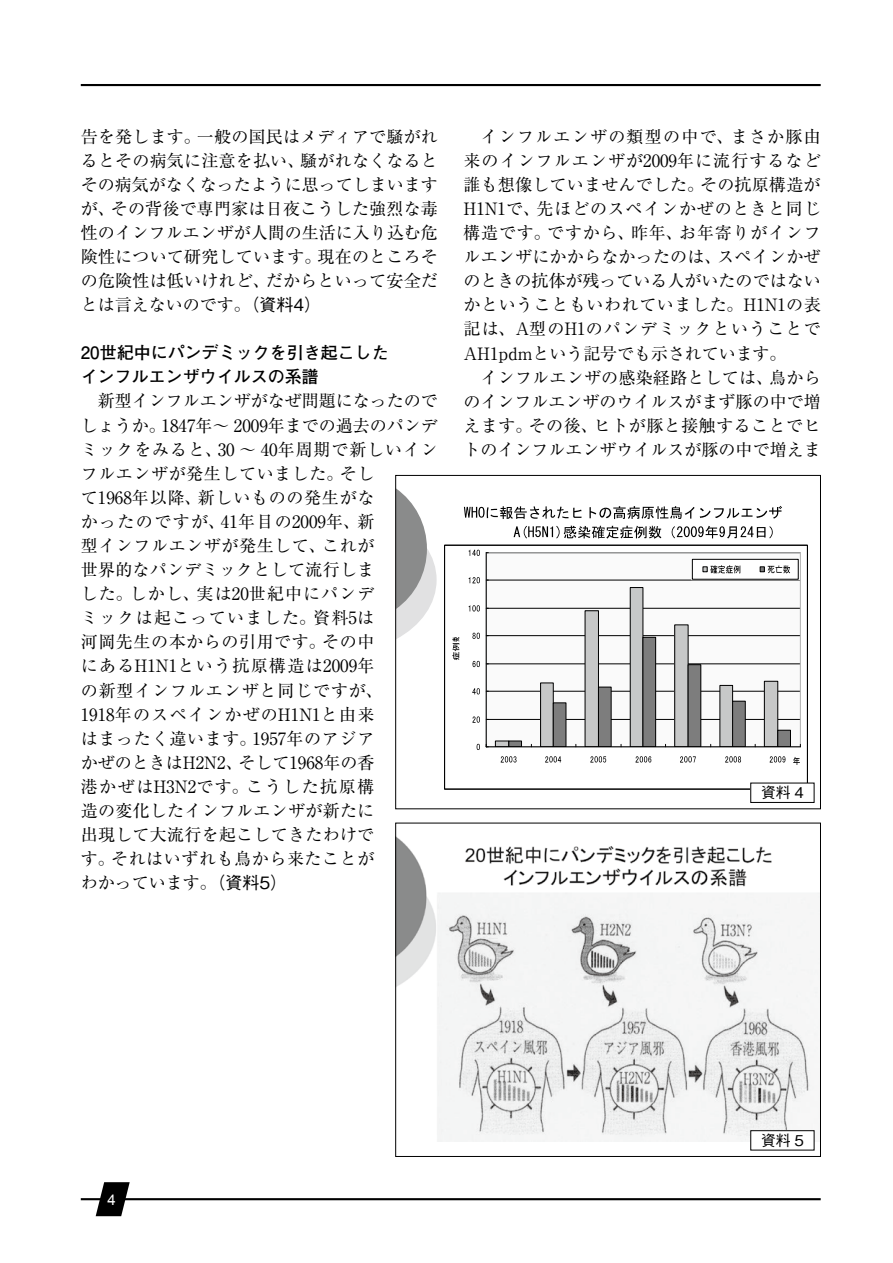
<style>
.page{position:relative;width:893px;height:1263px;background:#fff}
.page>*{position:absolute;margin:0;border:0;box-sizing:border-box;transform-origin:0 0}
.t1{font:16.95px/24.2px "Ryumin Pro";letter-spacing:.015em;color:#000;text-align:justify}
.t2{font:16.95px/24.2px "Ryumin Pro";letter-spacing:.035em;color:#000}
.t3{font:700 16.95px/24.2px "Futo Go B101 Pro";color:#000}
.t4{font:500 14.85px "Gothic BBB Pro";color:#000}
.t5{font:14.85px "Arial";color:#fff}
.s1{font-family:"Gothic BBB Pro";font-weight:500}
</style>
<div class="page">
<hr style="left:81px;top:84px;width:740px;height:2px;background:#000">
<hr style="left:81px;top:1198px;width:740px;height:2px;background:#000">
<svg style="left:96px;top:1182px;width:34px;height:34px"></svg>
<svg style="left:397px;top:489px;width:40px;height:150px"></svg>
<svg style="left:464px;top:506px;width:318px;height:13px"></svg>
<svg style="left:514px;top:526px;width:259px;height:13px"></svg>
<svg style="left:452px;top:549px;width:354px;height:234px"></svg>
<div style="left:444px;top:545px;width:364px;height:244px;border:1px solid #000"></div>
<div style="left:395px;top:475px;width:426px;height:334px;border:1px solid #000"></div>
<div style="left:751px;top:783px;width:63px;height:19px;background:#fff"></div>
<div style="left:750px;top:783px;width:64px;height:20px;border:1px solid #000"></div>
<img style="left:397px;top:837px;width:422px;height:305px">
<div style="left:395px;top:823px;width:426px;height:334px;border:1px solid #000"></div>
<div style="left:751px;top:1131px;width:63px;height:19px;background:#fff"></div>
<div style="left:750px;top:1130px;width:64px;height:20px;border:1px solid #000"></div>
<p class="t1" style="left:81px;top:123px;width:359px">告を発します。一般の国民はメディアで騒がれるとその病気に注意を払い、騒がれなくなるとその病気がなくなったように思ってしまいますが、その背後で専門家は日夜こうした強烈な毒性のインフルエンザが人間の生活に入り込む危険性について研究しています。現在のところその危険性は低いけれど、だからといって安全だとは言えないのです。<span class="s1">（資料4）</span></p>
<p class="t3" style="left:81px;top:339px;width:310px">20世紀中にパンデミックを引き起こしたインフルエンザウイルスの系譜</p>
<p class="t2" style="left:81px;top:388px;width:359px;text-indent:17px">新型インフルエンザがなぜ問題になったのでしょうか。1847年～ 2009年までの過去のパンデミックをみると、30 ～ 40年周期で新しいインフルエンザが発生していました。そし<br>て1968年以降、新しいものの発生がな<br>かったのですが、41年目の2009年、新<br>型インフルエンザが発生して、これが<br>世界的なパンデミックとして流行しま<br>した。しかし、実は20世紀中にパンデ<br>ミックは起こっていました。資料5は<br>河岡先生の本からの引用です。その中<br>にあるH1N1という抗原構造は2009年<br>の新型インフルエンザと同じですが、<br>1918年のスペインかぜのH1N1と由来<br>はまったく違います。1957年のアジア<br>かぜのときはH2N2、そして1968年の香<br>港かぜはH3N2です。こうした抗原構<br>造の変化したインフルエンザが新たに<br>出現して大流行を起こしてきたわけで<br>す。それはいずれも鳥から来たことが<br>わかっています。<span class="s1">（資料5）</span></p>
<p class="t1" style="left:463px;top:123px;width:359px;text-indent:17px">インフルエンザの類型の中で、まさか豚由来のインフルエンザが2009年に流行するなど誰も想像していませんでした。その抗原構造がH1N1で、先ほどのスペインかぜのときと同じ構造です。ですから、昨年、お年寄りがインフルエンザにかからなかったのは、スペインかぜのときの抗体が残っている人がいたのではないかということもいわれていました。H1N1の表記は、A型のH1のパンデミックということでAH1pdmという記号でも示されています。</p>
<p class="t1" style="left:463px;top:364px;width:359px;text-indent:17px">インフルエンザの感染経路としては、鳥からのインフルエンザのウイルスがまず豚の中で増えます。その後、ヒトが豚と接触することでヒトのインフルエンザウイルスが豚の中で増えま</p>
<p class="t4" style="left:761px;top:781px;width:44px">資料 4</p>
<p class="t5" style="left:107px;top:1189px;width:10px">4</p>
<p class="t4" style="left:761px;top:1128px;width:44px">資料 5</p>
</div>
